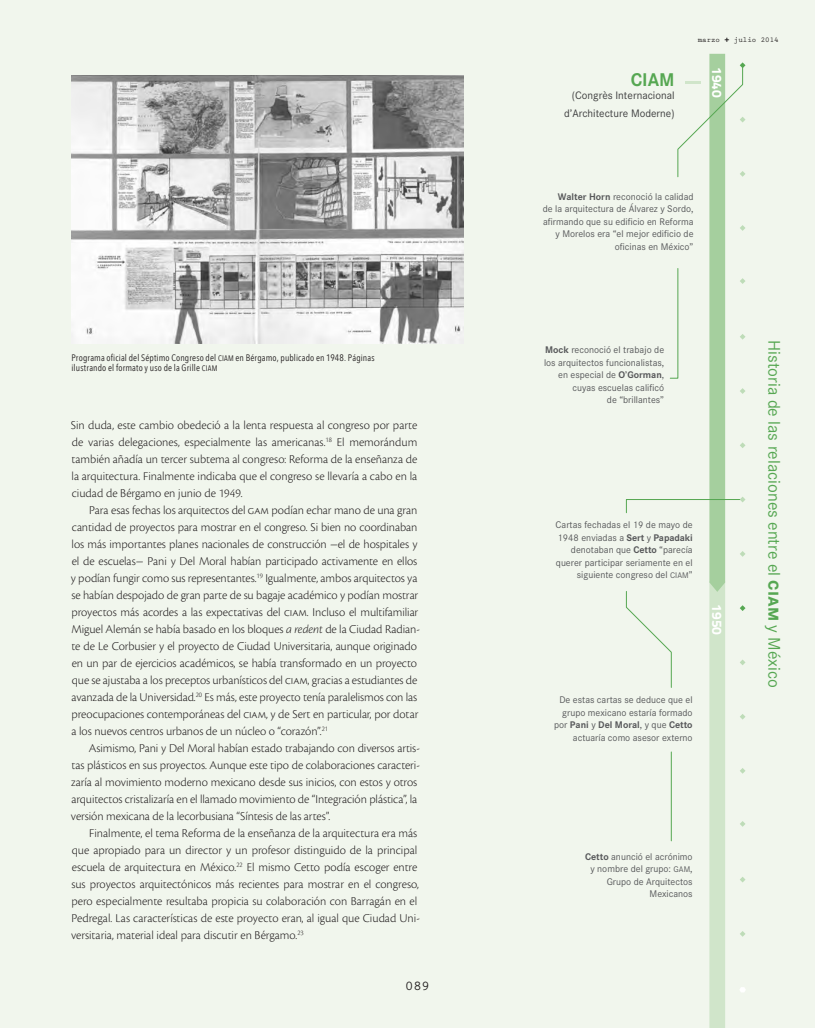
<style>
.page{position:relative;width:815px;height:1028px;background:#fff}
.page>*{position:absolute;margin:0;border:0;box-sizing:border-box;transform-origin:0 0}
.t1{font:19.12px "Corporate S Bold SC850";color:#56a752}
.t2{font:17.5px "Corporate S";color:#56a752}
.t3{font:700 13.75px "Titillium";color:#fff}
.t4{font:700 13.75px "Prestige Elite Std";color:#231f20}
.cuerpo_de_texto_sang{font:300 12.5px/17px "Cronos Pro";color:#231f20}
.t5{font:11.25px "Corporate S";color:#3e3e3f}
.t6{font:10px/12.5px "Corporate S";color:#57585a;text-align:right}
.pie_de_fotos{font:9.38px/10px "Avenir Next Condensed";letter-spacing:.015em;color:#231f20}
.t7{font:700 7.5px "Prestige Elite Std";letter-spacing:-.005em;color:#231f20}
.s1{font-family:"Avenir Next Condensed Regular SC850";font-size:8px}
.s2{font-style:italic}
.s3{font-family:"Avenir Next Condensed"}
.s4{font-weight:700}
.s5{font-family:"Corporate S Regular SC850";font-size:8.5px}
.s6{font-family:"Corporate SSC";font-weight:700;font-size:20px}
.s7{font-family:"Corporate S Regular SC850"}
</style>
<div class="page">
<hr style="left:0;top:0;width:1px;height:1028px;background:#f1f6ed">
<div style="left:1px;top:0;width:814px;height:1028px;background:#f1f6ed"></div>
<img style="left:72px;top:75px;width:392px;height:268px">
<svg style="left:626px;top:54px;width:120px;height:974px"></svg>
<p class="pie_de_fotos" style="left:72px;top:352px;width:305px">Programa oficial del Séptimo Congreso del <span class="s1">CIAM</span> en Bérgamo, publicado en 1948. Páginas ilustrando el formato y uso de la Grille <span class="s1">CIAM</span></p>
<p class="cuerpo_de_texto_sang" style="left:71px;top:417px;width:348px;text-align:justify">Sin duda, este cambio obedeció a la lenta respuesta al congreso por parte de varias delegaciones, especialmente las americanas.<sup>18</sup> El memorándum también añadía un tercer subtema al congreso: Reforma de la enseñanza de la arquitectura. Finalmente indicaba que el congreso se llevaría a cabo en la ciudad de Bérgamo en junio de 1949.</p>
<p class="cuerpo_de_texto_sang" style="left:71px;top:502px;width:350px;text-indent:18px">Para esas fechas los arquitectos del gam podían echar mano de una gran cantidad de proyectos para mostrar en el congreso. Si bien no coordinaban los más importantes planes nacionales de construcción -el de hospitales y el de escuelas- Pani y Del Moral habían participado activamente en ellos y podían fungir como sus representantes.<sup>19</sup> Igualmente, ambos arquitectos ya se habían despojado de gran parte de su bagaje académico y podían mostrar proyectos más acordes a las expectativas del ciam. Incluso el multifamiliar Miguel Alemán se había basado en los bloques <span class="s2">a redent</span> de la Ciudad Radian&shy;te de Le Corbusier y el proyecto de Ciudad Universitaria, aunque originado en un par de ejercicios académicos, se había transformado en un proyecto que se ajustaba a los preceptos urbanísticos del ciam, gracias a estudiantes de avanzada de la Universidad.<sup>20</sup> Es más, este proyecto tenía paralelismos con las preocupaciones contemporáneas del ciam, y de Sert en particular, por dotar a los nuevos centros urbanos de un núcleo o “corazón”.<sup>21</sup></p>
<p class="cuerpo_de_texto_sang" style="left:71px;top:740px;width:350px;text-indent:18px">Asimismo, Pani y Del Moral habían estado trabajando con diversos artis&shy;tas plásticos en sus proyectos. Aunque este tipo de colaboraciones caracteri&shy;zaría al movimiento moderno mexicano desde sus inicios, con estos y otros arquitectos cristalizaría en el llamado movimiento de “Integración plástica”, la versión mexicana de la lecorbusiana “Síntesis de las artes”.</p>
<p class="cuerpo_de_texto_sang" style="left:71px;top:825px;width:350px;text-indent:18px">Finalmente, el tema Reforma de la enseñanza de la arquitectura era más que apropiado para un director y un profesor distinguido de la principal escuela de arquitectura en México.<sup>22</sup> El mismo Cetto podía escoger entre sus proyectos arquitectónicos más recientes para mostrar en el congreso, pero especialmente resultaba propicia su colaboración con Barragán en el Pedregal. Las características de este proyecto eran, al igual que Ciudad Uni&shy;versitaria, material ideal para discutir en Bérgamo.<sup>23</sup></p>
<p class="t4" style="left:405px;top:978px;width:26px">089</p>
<p class="t1" style="left:631px;top:68px;width:45px">CIAM</p>
<p class="t5" style="left:572px;top:89px;width:104px">(Congrès Internacional</p>
<p class="t5" style="left:564px;top:107px;width:112px">d’Architecture Moderne)</p>
<p class="t7" style="left:698px;top:35px;width:82px">marzo <span class="s3">+</span> julio 2014</p>
<p class="t3" style="left:725px;top:67px;width:32px;rotate:90deg">1940</p>
<p class="t6" style="left:543px;top:190px;width:152px"><span class="s4">Walter Horn</span> reconoció la calidad<br>de la arquitectura de Álvarez y Sordo, afirmando que su edificio en Reforma y Morelos era “el mejor edificio de oficinas en México”</p>
<p class="t6" style="left:544px;top:344px;width:122px"><span class="s4">Mock</span> reconoció el trabajo de los arquitectos funcionalistas, en especial de <span class="s4">O’Gorman</span>, cuyas escuelas calificó<br>de “brillantes”</p>
<p class="t6" style="left:555px;top:518px;width:139px">Cartas fechadas el 19 de mayo de<br>1948 enviadas a <span class="s4">Sert</span> y <span class="s4">Papadaki </span>denotaban que <span class="s4">Cetto</span> “parecía querer participar seriamente en el siguiente congreso del <span class="s5">CIAM</span>”</p>
<p class="t3" style="left:725px;top:604px;width:32px;rotate:90deg">1950</p>
<p class="t6" style="left:554px;top:694px;width:140px">De estas cartas se deduce que el grupo mexicano estaría formado por <span class="s4">Pani</span> y <span class="s4">Del Moral</span>, y que <span class="s4">Cetto </span>actuaría como asesor externo</p>
<p class="t2" style="left:784px;top:340px;width:349px;rotate:90deg">Historia de las relaciones entre el <span class="s6">ciam</span> y México</p>
<p class="t6" style="left:585px;top:850px;width:109px"><span class="s4">Cetto</span> anunció el acrónimo</p>
<p class="t6" style="left:590px;top:862px;width:104px">y nombre del grupo: <span class="s5">GAM</span><span class="s7">,</span></p>
<p class="t6" style="left:607px;top:875px;width:87px">Grupo de Arquitectos</p>
<p class="t6" style="left:650px;top:887px;width:45px">Mexicanos</p>
</div>
